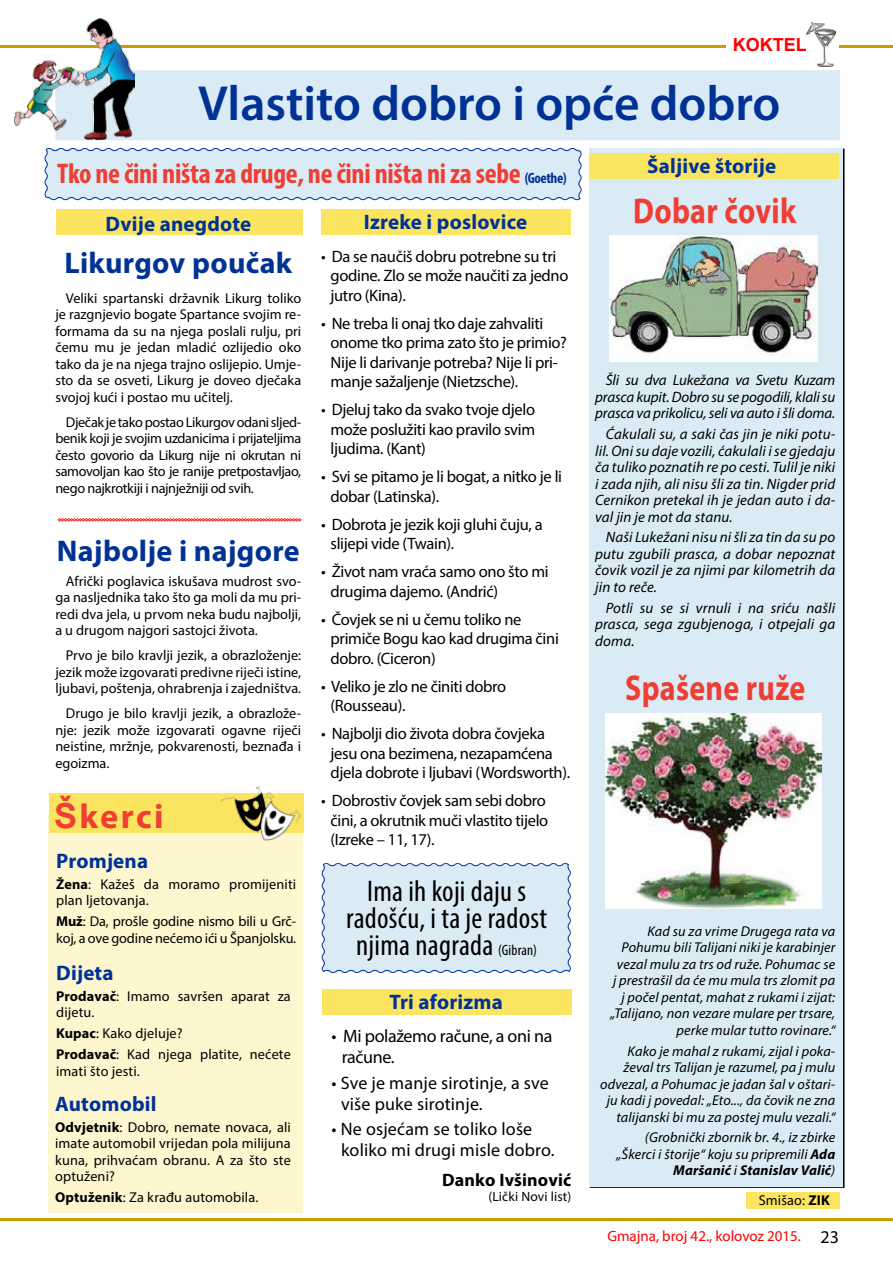
<style>
.page{position:relative;width:893px;height:1263px;background:#fff}
.page>*{position:absolute;margin:0;border:0;box-sizing:border-box;transform-origin:0 0}
.t1{font:600 49.5px "Myriad Pro";color:#003296}
.t2{font:700 36px "Myriad Pro";letter-spacing:.01em;color:#ef3e33;scale:.83 1}
.t3{font:700 34.5px "Myriad Pro";letter-spacing:.065em;color:#ef3e33}
.t4{font:condensed 30px/27px "Myriad Pro";letter-spacing:.01em;color:#000;text-align:center}
.t5{font:700 30px "Myriad Pro";letter-spacing:.01em;color:#003296}
.t6{font:700 condensed 28.5px "Myriad Pro";letter-spacing:-.01em;color:#ef3e33}
.t7{font:700 21px "Myriad Pro";letter-spacing:.01em;color:#003296}
.t8{font:18px/21px "Myriad Pro";letter-spacing:.01em;color:#000}
.t9{font:18px/21px "Myriad Pro";letter-spacing:-.02em;color:#000}
.t10{font:700 18px "Myriad Pro";letter-spacing:.01em;color:#000}
.t11{font:700 18px "Arial";color:#f00}
.t12{font:16.5px/19.5px "Myriad Pro";letter-spacing:-.02em;color:#000}
.t13{font:italic 15px/16.5px "Myriad Pro";letter-spacing:.01em;color:#000;text-align:justify}
.t14{font:15px "Myriad Pro";color:#f00}
.t15{font:14.25px/16.5px "Myriad Pro";color:#000;text-align:justify}
.t16{font:italic 14.25px/16.5px "Myriad Pro";letter-spacing:.01em;color:#000;text-align:right}
.t17{font:13.5px "Myriad Pro";letter-spacing:.01em;color:#000}
.s1{font-size:15px;color:#003296}
.s2{font-family:"Arial"}
.s3{font-weight:700}
.s4{font-size:15px}
.s5{font-size:18px;color:#000}
</style>
<div class="page">
<hr style="left:0;top:45px;width:893px;height:3px;background:#c79f00">
<hr style="left:0;top:1218px;width:893px;height:2px;background:#c79f00">
<div style="left:589px;top:148px;width:254px;height:1038px;background:#daebf6"></div>
<div style="left:321px;top:863px;width:250px;height:110px;background:#daebf6"></div>
<div style="left:55px;top:70px;width:785px;height:70px;background:#daebf6"></div>
<div style="left:590px;top:153px;width:249px;height:26px;background:#fbe45f"></div>
<div style="left:726px;top:34px;width:113px;height:21px;background:#fff"></div>
<div style="left:48px;top:813px;width:255px;height:400px;background:#fdf6cf"></div>
<div style="left:50px;top:793px;width:254px;height:39px;background:#fbe45f"></div>
<img style="left:219px;top:786px;width:82px;height:55px">
<div style="left:746px;top:1192px;width:94px;height:16px;background:#fbe45f"></div>
<div style="left:56px;top:209px;width:246px;height:26px;background:#fbe45f"></div>
<img style="left:807px;top:23px;width:28px;height:44px">
<div style="left:321px;top:209px;width:250px;height:26px;background:#fbe45f"></div>
<svg style="left:58px;top:518px;width:243px;height:3px"></svg>
<div style="left:322px;top:989px;width:249px;height:26px;background:#fbe45f"></div>
<img style="left:609px;top:236px;width:208px;height:126px">
<img style="left:606px;top:714px;width:215px;height:195px">
<svg style="left:44px;top:148px;width:538px;height:53px;background:#d1e3f2"></svg>
<img style="left:14px;top:18px;width:121px;height:121px">
<p class="t11" style="left:733px;top:33px;width:75px">KOKTEL</p>
<h1 class="t1" style="left:198px;top:72px;width:584px">Vlastito dobro i opće dobro</h1>
<h3 class="t6" style="left:57px;top:156px;width:511px">Tko ne čini ništa za druge, ne čini ništa ni za sebe <span class="s1">(Goethe)</span></h3>
<h3 class="t7" style="left:105px;top:210px;width:147px">Dvije anegdote</h3>
<h3 class="t5" style="left:64px;top:244px;width:229px">Likurgov poučak</h3>
<p class="t15" style="left:55px;top:289px;width:247px;text-indent:11px">Veliki spartanski državnik Likurg toliko je razgnjevio bogate Spartance svojim re&shy;formama da su na njega poslali rulju, pri čemu mu je jedan mladić ozlijedio oko tako da je na njega trajno oslijepio. Umje&shy;sto da se osveti, Likurg je doveo dječaka svojoj kući i postao mu učitelj.</p>
<p class="t15" style="left:55px;top:413px;width:247px;text-indent:11px">Dječak je tako postao Likurgov odani sljed&shy;benik koji je svojim uzdanicima i prijateljima često govorio da Likurg nije ni okrutan ni samovoljan kao što je ranije pretpostavljao, nego najkrotkiji i najnježniji od svih.</p>
<h3 class="t5" style="left:57px;top:531px;width:244px">Najbolje i najgore</h3>
<p class="t15" style="left:55px;top:573px;width:247px;text-indent:11px">Afrički poglavica iskušava mudrost svo&shy;ga nasljednika tako što ga moli da mu pri&shy;redi dva jela, u prvom neka budu najbolji, a u drugom najgori sastojci života.</p>
<p class="t15" style="left:55px;top:647px;width:247px;text-indent:11px">Prvo je bilo kravlji jezik, a obrazloženje: jezik može izgovarati predivne riječi istine, ljubavi, poštenja, ohrabrenja i zajedništva.</p>
<p class="t15" style="left:55px;top:705px;width:247px;text-indent:11px">Drugo je bilo kravlji jezik, a obrazlože&shy;nje: jezik može izgovarati ogavne riječi neistine, mržnje, pokvarenosti, beznađa i egoizma.</p>
<h3 class="t3" style="left:54px;top:794px;width:111px"><span class="s2">Š</span>kerci</h3>
<h3 class="t7" style="left:56px;top:847px;width:94px">Promjena</h3>
<p class="t15" style="left:56px;top:876px;width:242px"><span class="s3">Žena</span>: Kažeš da moramo promijeniti plan ljetovanja.</p>
<p class="t15" style="left:56px;top:913px;width:242px"><span class="s3">Muž</span>: Da, prošle godine nismo bili u Grč&shy;koj, a ove godine nećemo ići u Španjolsku.</p>
<h3 class="t7" style="left:56px;top:959px;width:59px">Dijeta</h3>
<p class="t15" style="left:56px;top:987px;width:236px"><span class="s3">Prodavač</span>: Imamo savršen aparat za dijetu.</p>
<p class="t15" style="left:56px;top:1023px;width:236px;line-height:21px"><span class="s3">Kupac</span>: Kako djeluje?<br><span class="s3">Prodavač</span>: Kad njega platite, nećete</p>
<p class="t15" style="left:56px;top:1062px;width:85px">imati što jesti.</p>
<h3 class="t7" style="left:55px;top:1090px;width:103px">Automobil</h3>
<p class="t15" style="left:55px;top:1118px;width:237px"><span class="s3">Odvjetnik</span>: Dobro, nemate novaca, ali imate automobil vrijedan pola milijuna kuna, prihvaćam obranu. A za što ste optuženi?</p>
<p class="t15" style="left:55px;top:1189px;width:205px"><span class="s3">Optuženik</span>: Za krađu automobila.</p>
<h3 class="t7" style="left:364px;top:208px;width:165px">Izreke i poslovice</h3>
<p class="t12" style="left:331px;top:246px;width:239px;text-indent:-10px">• Da se naučiš dobru potrebne su tri godine. Zlo se može naučiti za jedno jutro (Kina).</p>
<p class="t12" style="left:331px;top:313px;width:238px;text-indent:-10px">• Ne treba li onaj tko daje zahvaliti onome tko prima zato što je primio?<br>Nije li darivanje potreba? Nije li pri&shy;manje sažaljenje (Nietzsche).</p>
<p class="t12" style="left:331px;top:400px;width:206px;text-align:justify;text-indent:-10px">• Djeluj tako da svako tvoje djelo može poslužiti kao pravilo svim ljudima. (Kant)</p>
<p class="t12" style="left:331px;top:467px;width:233px;text-indent:-10px">• Svi se pitamo je li bogat, a nitko je li dobar (Latinska).</p>
<p class="t12" style="left:331px;top:514px;width:214px;text-indent:-10px">• Dobrota je jezik koji gluhi čuju, a slijepi vide (Twain).</p>
<p class="t12" style="left:331px;top:562px;width:220px;text-indent:-10px">• Život nam vraća samo ono što mi drugima dajemo. (Andrić)</p>
<p class="t12" style="left:331px;top:609px;width:230px;text-indent:-10px">• Čovjek se ni u čemu toliko ne primiče Bogu kao kad drugima čini dobro. (Ciceron)</p>
<p class="t12" style="left:331px;top:676px;width:177px;text-indent:-10px">• Veliko je zlo ne činiti dobro (Rousseau).</p>
<p class="t12" style="left:331px;top:724px;width:241px;text-indent:-10px">• Najbolji dio života dobra čovjeka jesu ona bezimena, nezapamćena djela dobrote i ljubavi (Wordsworth).</p>
<p class="t12" style="left:331px;top:791px;width:219px;text-indent:-10px">• Dobrostiv čovjek sam sebi dobro čini, a okrutnik muči vlastito tijelo (Izreke – 11, 17).</p>
<h3 class="t4" style="left:346px;top:877px;width:203px">Ima ih koji daju s radošću, i ta je radost njima nagrada <span class="s4">(Gibran)</span></h3>
<h3 class="t7" style="left:389px;top:989px;width:115px">Tri aforizma</h3>
<p class="t9" style="left:342px;top:1025px;width:212px;text-indent:-10px">• Mi polažemo račune, a oni na račune.</p>
<p class="t8" style="left:341px;top:1072px;width:209px;text-indent:-9px">• Sve je manje sirotinje, a sve više puke sirotinje.</p>
<p class="t8" style="left:341px;top:1118px;width:215px;text-indent:-9px">• Ne osjećam se toliko loše koliko mi drugi misle dobro.</p>
<p class="t10" style="left:442px;top:1168px;width:131px">Danko Ivšinović</p>
<p class="t17" style="left:488px;top:1188px;width:84px">(Lički Novi list)</p>
<h3 class="t7" style="left:647px;top:152px;width:131px">Šaljive štorije</h3>
<h2 class="t2" style="left:633px;top:187px;width:198px">Dobar čovik</h2>
<p class="t13" style="left:595px;top:372px;width:242px;text-indent:10px">Šli su dva Lukežana va Svetu Kuzam prasca kupit. Dobro su se pogodili, klali su prasca va prikolicu, seli va auto i šli doma.</p>
<p class="t13" style="left:595px;top:426px;width:242px;text-indent:10px">Ćakulali su, a saki čas jin je niki potu&shy;lil. Oni su daje vozili, ćakulali i se gjedaju ča tuliko poznatih re po cesti. Tulil je niki i zada njih, ali nisu šli za tin. Nigder prid Cernikon pretekal ih je jedan auto i da&shy;val jin je mot da stanu.</p>
<p class="t13" style="left:595px;top:529px;width:242px;text-indent:10px">Naši Lukežani nisu ni šli za tin da su po putu zgubili prasca, a dobar nepoznat čovik vozil je za njimi par kilometrih da jin to reče.</p>
<p class="t13" style="left:595px;top:599px;width:242px;text-indent:10px">Potli su se si vrnuli i na sriću našli prasca, sega zgubjenoga, i otpejali ga doma.</p>
<h2 class="t2" style="left:625px;top:664px;width:219px">Spašene ruže</h2>
<p class="t16" style="left:610px;top:922px;width:226px">Kad su za vrime Drugega rata va Pohumu bili Talijani niki je karabinjer vezal mulu za trs od ruže. Pohumac se j prestrašil da će mu mula trs zlomit pa j počel pentat, mahat z rukami i zijat: „Talijano, non vezare mulare per trsare, perke mular tutto rovinare.“</p>
<p class="t16" style="left:600px;top:1042px;width:237px">Kako je mahal z rukami, zijal i poka&shy;ževal trs Talijan je razumel, pa j mulu odvezal, a Pohumac je jadan šal v oštari&shy;ju kadi j povedal: „Eto..., da čovik ne zna talijanski bi mu za postej mulu vezali.“</p>
<p class="t16" style="left:617px;top:1129px;width:220px">(Grobnički zbornik br. 4., iz zbirke „Škerci i štorije“ koju su pripremili <span class="s3">Ada<br>Maršanić</span> i <span class="s3">Stanislav Valić</span>)</p>
<p class="t15" style="left:759px;top:1192px;width:73px">Smišao: <span class="s3">ZIK</span></p>
<p class="t14" style="left:607px;top:1226px;width:233px">Gmajna, broj 42., kolovoz 2015. <span class="s5">23</span></p>
</div>
